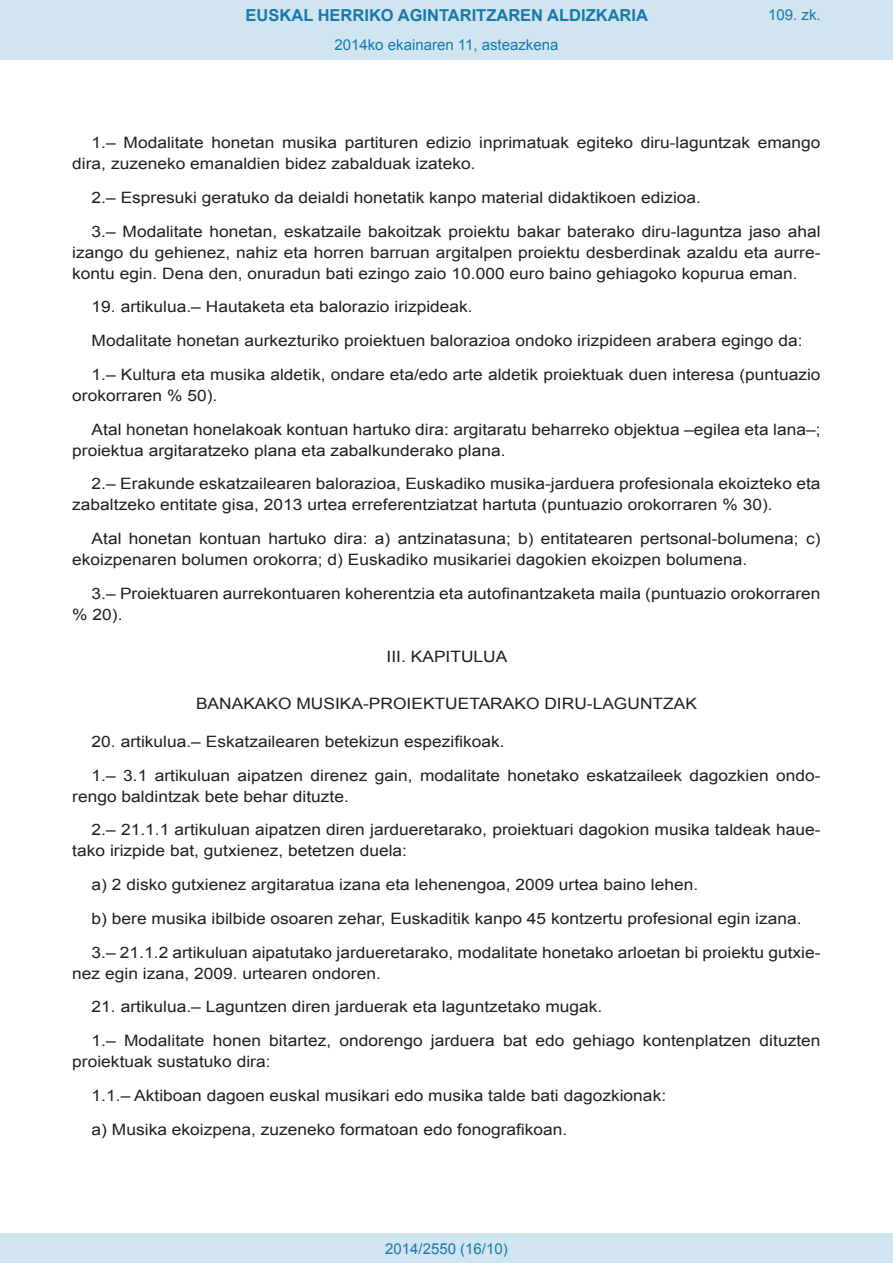
<style>
.page{position:relative;width:893px;height:1263px;background:#fff}
.page>*{position:absolute;margin:0;border:0;box-sizing:border-box;transform-origin:0 0}
.t1{font:700 16.5px "Arial";color:#1879ad}
.BOPVDetalle{font:15.6px/21px "Arial";color:#231f20;scale:1.11 1}
.BOPVClave{font:15.6px "Arial";color:#231f20;scale:1.11 1}
.Paginacion_Centro{font:15px "Arial";color:#1879ad}
</style>
<div class="page">
<div style="left:0;top:0;width:893px;height:60px;background:#d0e5f0"></div>
<div style="left:0;top:1233px;width:893px;height:30px;background:#d0e5f0"></div>
<p class="t1" style="left:246px;top:4px;width:404px">EUSKAL HERRIKO AGINTARITZAREN ALDIZKARIA</p>
<p class="Paginacion_Centro" style="left:334px;top:35px;width:226px">2014ko ekainaren 11, asteazkena</p>
<p class="Paginacion_Centro" style="left:768px;top:5px;width:54px">109. zk.</p>
<p class="BOPVDetalle" style="left:72px;top:132px;width:676px;text-indent:19px">1.– Modalitate honetan musika partituren edizio inprimatuak egiteko diru-laguntzak emango dira, zuzeneko emanaldien bidez zabalduak izateko.</p>
<p class="BOPVDetalle" style="left:92px;top:187px;width:550px">2.– Espresuki geratuko da deialdi honetatik kanpo material didaktikoen edizioa.</p>
<p class="BOPVDetalle" style="left:72px;top:221px;width:676px;text-align:justify;text-indent:19px">3.– Modalitate honetan, eskatzaile bakoitzak proiektu bakar baterako diru-laguntza jaso ahal izango du gehienez, nahiz eta horren barruan argitalpen proiektu desberdinak azaldu eta aurre&shy;kontu egin. Dena den, onuradun bati ezingo zaio 10.000 euro baino gehiagoko kopurua eman.</p>
<p class="BOPVDetalle" style="left:92px;top:297px;width:345px">19. artikulua.– Hautaketa eta balorazio irizpideak.</p>
<p class="BOPVDetalle" style="left:92px;top:330px;width:642px">Modalitate honetan aurkezturiko proiektuen balorazioa ondoko irizpideen arabera egingo da:</p>
<p class="BOPVDetalle" style="left:72px;top:364px;width:676px;text-indent:19px">1.– Kultura eta musika aldetik, ondare eta/edo arte aldetik proiektuak duen interesa (puntuazio orokorraren % 50).</p>
<p class="BOPVDetalle" style="left:72px;top:419px;width:676px;text-indent:19px">Atal honetan honelakoak kontuan hartuko dira: argitaratu beharreko objektua –egilea eta lana–; proiektua argitaratzeko plana eta zabalkunderako plana.</p>
<p class="BOPVDetalle" style="left:72px;top:474px;width:676px;text-indent:19px">2.– Erakunde eskatzailearen balorazioa, Euskadiko musika-jarduera profesionala ekoizteko eta zabaltzeko entitate gisa, 2013 urtea erreferentziatzat hartuta (puntuazio orokorraren % 30).</p>
<p class="BOPVDetalle" style="left:72px;top:528px;width:676px;text-indent:19px">Atal honetan kontuan hartuko dira: a) antzinatasuna; b) entitatearen pertsonal-bolumena; c) ekoizpenaren bolumen orokorra; d) Euskadiko musikariei dagokien ekoizpen bolumena.</p>
<p class="BOPVDetalle" style="left:72px;top:583px;width:676px;text-indent:19px">3.– Proiektuaren aurrekontuaren koherentzia eta autofinantzaketa maila (puntuazio orokorraren % 20).</p>
<p class="BOPVClave" style="left:387px;top:646px;width:110px">III. KAPITULUA</p>
<p class="BOPVClave" style="left:196px;top:693px;width:453px">BANAKAKO MUSIKA-PROIEKTUETARAKO DIRU-LAGUNTZAK</p>
<p class="BOPVDetalle" style="left:92px;top:731px;width:374px">20. artikulua.– Eskatzailearen betekizun espezifikoak.</p>
<p class="BOPVDetalle" style="left:72px;top:765px;width:676px;text-indent:19px">1.– 3.1 artikuluan aipatzen direnez gain, modalitate honetako eskatzaileek dagozkien ondo&shy;rengo baldintzak bete behar dituzte.</p>
<p class="BOPVDetalle" style="left:72px;top:819px;width:676px;text-indent:19px">2.– 21.1.1 artikuluan aipatzen diren jardueretarako, proiektuari dagokion musika taldeak haue&shy;tako irizpide bat, gutxienez, betetzen duela:</p>
<p class="BOPVDetalle" style="left:92px;top:874px;width:548px">a) 2 disko gutxienez argitaratua izana eta lehenengoa, 2009 urtea baino lehen.</p>
<p class="BOPVDetalle" style="left:92px;top:908px;width:641px">b) bere musika ibilbide osoaren zehar, Euskaditik kanpo 45 kontzertu profesional egin izana.</p>
<p class="BOPVDetalle" style="left:72px;top:942px;width:676px;text-indent:19px">3.– 21.1.2 artikuluan aipatutako jardueretarako, modalitate honetako arloetan bi proiektu gutxie&shy;nez egin izana, 2009. urtearen ondoren.</p>
<p class="BOPVDetalle" style="left:92px;top:996px;width:462px">21. artikulua.– Laguntzen diren jarduerak eta laguntzetako mugak.</p>
<p class="BOPVDetalle" style="left:72px;top:1030px;width:676px;text-indent:19px">1.– Modalitate honen bitartez, ondorengo jarduera bat edo gehiago kontenplatzen dituzten proiektuak sustatuko dira:</p>
<p class="BOPVDetalle" style="left:92px;top:1085px;width:519px">1.1.– Aktiboan dagoen euskal musikari edo musika talde bati dagozkionak:</p>
<p class="BOPVDetalle" style="left:92px;top:1119px;width:430px">a) Musika ekoizpena, zuzeneko formatoan edo fonografikoan.</p>
<p class="Paginacion_Centro" style="left:385px;top:1238px;width:124px">2014/2550 (16/10)</p>
</div>
